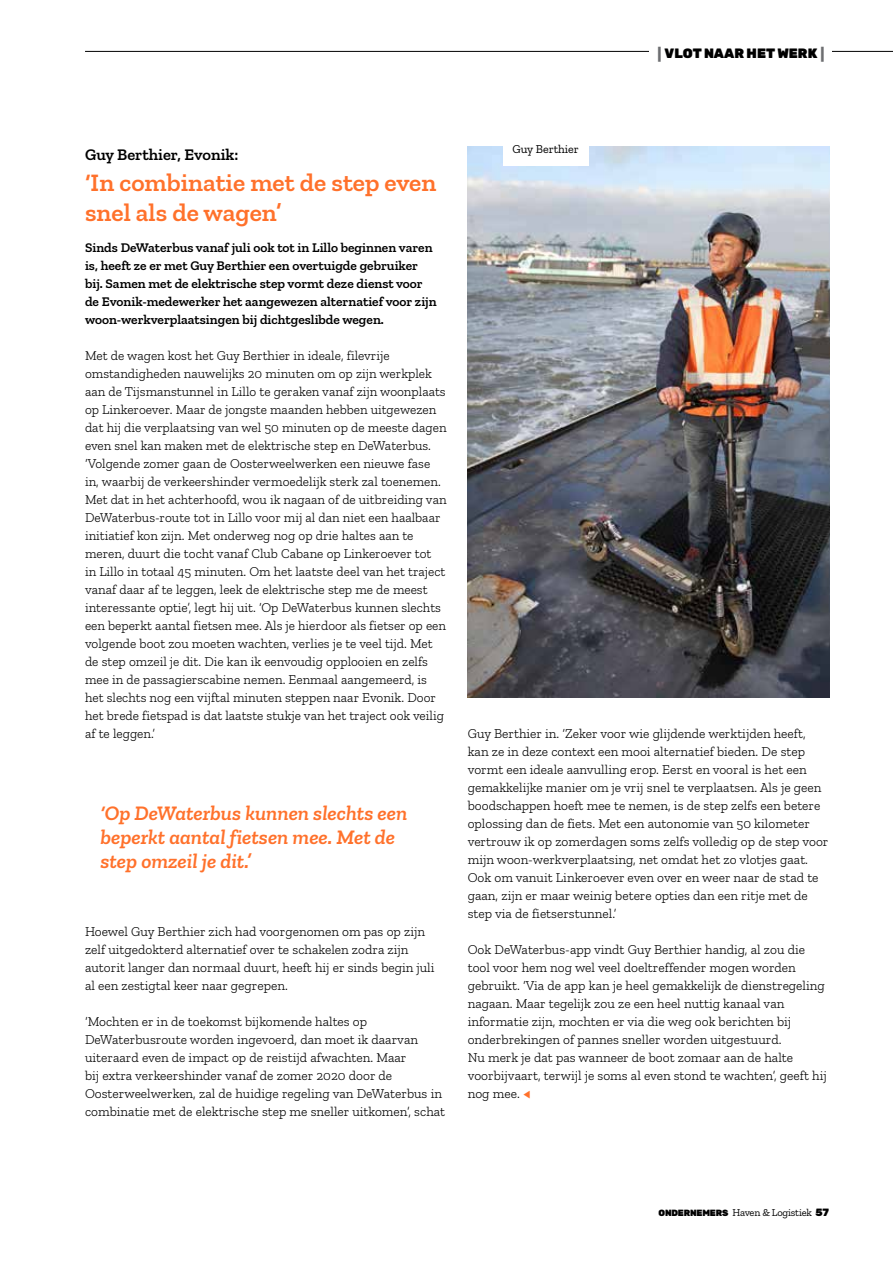
<style>
.page{position:relative;width:893px;height:1263px;background:#fff}
.page>*{position:absolute;margin:0;border:0;box-sizing:border-box;transform-origin:0 0}
.t1{font:600 25.5px/30.6px "Zilla Slab";color:#ff712b}
.t2{font:italic 600 21px/24px "Zilla Slab";color:#ff712b}
.t3{font:600 16.5px "Zilla Slab";color:#000}
.t4{font:300 13.5px/18px "Zilla Slab";color:#000}
.t5{font:600 13.5px/18px "Zilla Slab";color:#000}
.t6{font:900 13.5px "Rubik";color:#000}
.t7{font:12px "Zilla Slab";color:#000}
.t8{font:10.5px "Zilla Slab";letter-spacing:-.02em;color:#000}
.s1{font-family:"Avenir Next Condensed";font-weight:800;font-size:15px;color:#6d6e71}
.s2{color:#ff712b}
.s3{font-family:"Rubik";font-weight:900;font-size:9px}
.s4{font-family:"Rubik";font-weight:900}
</style>
<div class="page">
<img style="left:468px;top:146px;width:361px;height:551px">
<hr style="left:85px;top:51px;width:808px;height:1px;background:#000">
<div style="left:649px;top:43px;width:183px;height:19px;background:#fff"></div>
<div style="left:504px;top:132px;width:85px;height:34px;background:#fff"></div>
<p class="t6" style="left:657px;top:45px;width:168px"><span class="s1">|</span> VLOT NAAR HET WERK <span class="s1">|</span></p>
<p class="t3" style="left:85px;top:145px;width:155px">Guy Berthier, Evonik:</p>
<h1 class="t1" style="left:85px;top:167px;width:353px">‘In combinatie met de step even snel als de wagen’</h1>
<p class="t5" style="left:85px;top:239px;width:353px">Sinds DeWaterbus vanaf juli ook tot in Lillo beginnen varen is, heeft ze er met Guy Berthier een overtuigde gebruiker bij. Samen met de elektrische step vormt deze dienst voor de Evonik-medewerker het aangewezen alternatief voor zijn woon-werkverplaatsingen bij dichtgeslibde wegen.</p>
<p class="t4" style="left:85px;top:347px;width:363px">Met de wagen kost het Guy Berthier in ideale, filevrije omstandigheden nauwelijks 20 minuten om op zijn werkplek aan de Tijsmanstunnel in Lillo te geraken vanaf zijn woonplaats op Linkeroever. Maar de jongste maanden hebben uitgewezen dat hij die verplaatsing van wel 50 minuten op de meeste dagen even snel kan maken met de elektrische step en DeWaterbus. ‘Volgende zomer gaan de Oosterweelwerken een nieuwe fase in, waarbij de verkeershinder vermoedelijk sterk zal toenemen.<br>Met dat in het achterhoofd, wou ik nagaan of de uitbreiding van DeWaterbus-route tot in Lillo voor mij al dan niet een haalbaar initiatief kon zijn. Met onderweg nog op drie haltes aan te meren, duurt die tocht vanaf Club Cabane op Linkeroever tot<br>in Lillo in totaal 45 minuten. Om het laatste deel van het traject vanaf daar af te leggen, leek de elektrische step me de meest interessante optie’, legt hij uit. ‘Op DeWaterbus kunnen slechts een beperkt aantal fietsen mee. Als je hierdoor als fietser op een volgende boot zou moeten wachten, verlies je te veel tijd. Met de step omzeil je dit. Die kan ik eenvoudig opplooien en zelfs mee in de passagierscabine nemen. Eenmaal aangemeerd, is het slechts nog een vijftal minuten steppen naar Evonik. Door het brede fietspad is dat laatste stukje van het traject ook veilig af te leggen.’</p>
<h2 class="t2" style="left:100px;top:801px;width:308px">‘Op DeWaterbus kunnen slechts een beperkt aantal fietsen mee. Met de step omzeil je dit.’</h2>
<p class="t4" style="left:85px;top:923px;width:351px">Hoewel Guy Berthier zich had voorgenomen om pas op zijn zelf uitgedokterd alternatief over te schakelen zodra zijn autorit langer dan normaal duurt, heeft hij er sinds begin juli al een zestigtal keer naar gegrepen.</p>
<p class="t4" style="left:85px;top:1013px;width:362px">‘Mochten er in de toekomst bijkomende haltes op DeWaterbusroute worden ingevoerd, dan moet ik daarvan uiteraard even de impact op de reistijd afwachten. Maar<br>bij extra verkeershinder vanaf de zomer 2020 door de Oosterweelwerken, zal de huidige regeling van DeWaterbus in combinatie met de elektrische step me sneller uitkomen’, schat</p>
<p class="t7" style="left:512px;top:143px;width:68px">Guy Berthier</p>
<p class="t4" style="left:468px;top:725px;width:362px">Guy Berthier in. ‘Zeker voor wie glijdende werktijden heeft, kan ze in deze context een mooi alternatief bieden. De step vormt een ideale aanvulling erop. Eerst en vooral is het een gemakkelijke manier om je vrij snel te verplaatsen. Als je geen boodschappen hoeft mee te nemen, is de step zelfs een betere oplossing dan de fiets. Met een autonomie van 50 kilometer vertrouw ik op zomerdagen soms zelfs volledig op de step voor mijn woon-werkverplaatsing, net omdat het zo vlotjes gaat.<br>Ook om vanuit Linkeroever even over en weer naar de stad te gaan, zijn er maar weinig betere opties dan een ritje met de step via de fietserstunnel.’</p>
<p class="t4" style="left:468px;top:941px;width:361px">Ook DeWaterbus-app vindt Guy Berthier handig, al zou die tool voor hem nog wel veel doeltreffender mogen worden gebruikt. ‘Via de app kan je heel gemakkelijk de dienstregeling nagaan. Maar tegelijk zou ze een heel nuttig kanaal van informatie zijn, mochten er via die weg ook berichten bij onderbrekingen of pannes sneller worden uitgestuurd.<br>Nu merk je dat pas wanneer de boot zomaar aan de halte voorbijvaart, terwijl je soms al even stond te wachten’, geeft hij nog mee. <span class="s2">◀</span></p>
<p class="t8" style="left:658px;top:1207px;width:172px"><span class="s3">ONDERNEMERS</span> Haven &amp; Logistiek <span class="s4">57</span></p>
</div>
